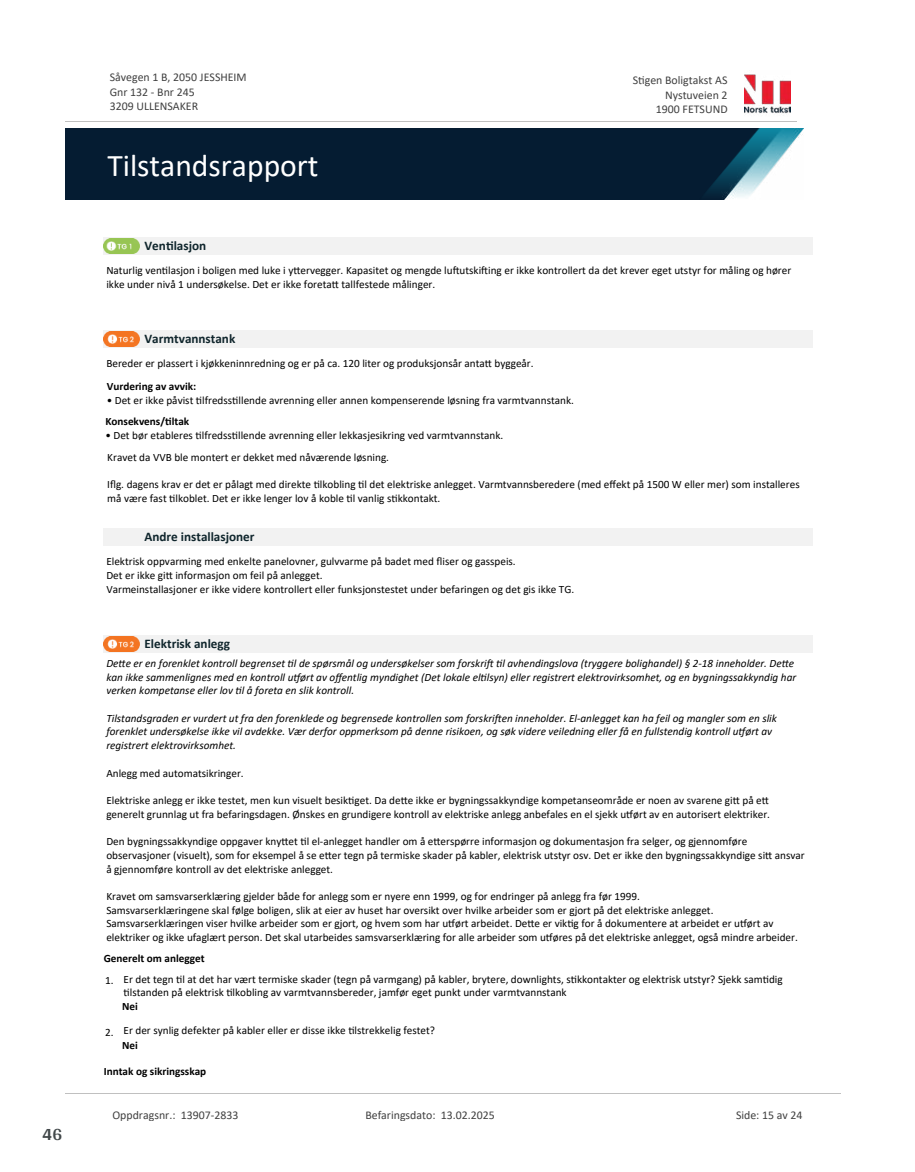
<style>
.page{position:relative;width:915px;height:1172px;background:#fff}
.page>*{position:absolute;margin:0;border:0;box-sizing:border-box;transform-origin:0 0}
.t1{font:31.65px "Calibri";color:#fff}
.t2{font:700 18px "Arya";color:#414749}
.t3{font:700 13.2px "Calibri";color:#0f252c}
.t4{font:11.85px/14.5px "Calibri";color:#404040}
.t5{font:11.25px/13.6px "Calibri";color:#000}
.t6{font:italic 11.25px/13.6px "Calibri";color:#000}
.t7{font:700 11.25px "Calibri";color:#000}
</style>
<div class="page">
<div style="left:104px;top:237px;width:708px;height:17px;background:#f2f2f2"></div>
<svg style="left:107px;top:253px;width:29px;height:1px"></svg>
<img style="left:104px;top:238px;width:35px;height:15px">
<div style="left:104px;top:330px;width:708px;height:17px;background:#f2f2f2"></div>
<svg style="left:107px;top:346px;width:29px;height:1px"></svg>
<img style="left:104px;top:331px;width:35px;height:15px">
<div style="left:104px;top:529px;width:708px;height:17px;background:#f2f2f2"></div>
<div style="left:104px;top:635px;width:708px;height:17px;background:#f2f2f2"></div>
<svg style="left:107px;top:651px;width:29px;height:1px"></svg>
<img style="left:104px;top:636px;width:35px;height:15px">
<img style="left:744px;top:74px;width:46px;height:40px">
<hr style="left:65px;top:121px;width:731px;height:1px;background:#c0c0c0">
<img style="left:65px;top:129px;width:738px;height:71px">
<hr style="left:65px;top:1093px;width:775px;height:1px;background:#c0c0c0">
<h2 class="t2" style="left:43px;top:1123px;width:21px">46</h2>
<p class="t4" style="left:110px;top:70px;width:138px">Såvegen 1 B, 2050 JESSHEIM<br>Gnr 132 - Bnr 245<br>3209 ULLENSAKER</p>
<p class="t4" style="left:632px;top:73px;width:96px">S琀椀gen Boligtakst AS</p>
<p class="t4" style="left:664px;top:87px;width:64px">Nystuveien 2</p>
<p class="t4" style="left:655px;top:102px;width:73px">1900 FETSUND</p>
<h1 class="t1" style="left:107px;top:143px;width:213px">Tilstandsrapport</h1>
<p class="t3" style="left:144px;top:236px;width:63px">Ven琀椀lasjon</p>
<p class="t5" style="left:106px;top:263px;width:686px">Naturlig ven琀椀lasjon i boligen med luke i y琀琀ervegger. Kapasitet og mengde lu昀琀utski昀琀ing er ikke kontrollert da det krever eget utstyr for måling og hører ikke under nivå 1 undersøkelse. Det er ikke foreta琀琀 tallfestede målinger.</p>
<p class="t3" style="left:144px;top:329px;width:92px">Varmtvannstank</p>
<p class="t5" style="left:106px;top:356px;width:428px">Bereder er plassert i kjøkkeninnredning og er på ca. 120 liter og produksjonsår anta琀琀 byggeår.</p>
<p class="t7" style="left:107px;top:378px;width:91px">Vurdering av avvik:</p>
<p class="t5" style="left:107px;top:393px;width:468px">• Det er ikke påvist 琀椀lfredss琀椀llende avrenning eller annen kompenserende løsning fra varmtvannstank.</p>
<p class="t7" style="left:105px;top:413px;width:85px">Konsekvens/琀椀ltak</p>
<p class="t5" style="left:105px;top:424px;width:399px;line-height:21.8px">• Det bør etableres 琀椀lfredss琀椀llende avrenning eller lekkasjesikring ved varmtvannstank.<br>Kravet da VVB ble montert er dekket med nåværende løsning.</p>
<p class="t5" style="left:107px;top:477px;width:693px">I昀氀g. dagens krav er det er pålagt med direkte 琀椀lkobling 琀椀l det elektriske anlegget. Varmtvannsberedere (med e昀昀ekt på 1500 W eller mer) som installeres må være fast 琀椀lkoblet. Det er ikke lenger lov å koble 琀椀l vanlig s琀椀kkontakt.</p>
<p class="t3" style="left:144px;top:527px;width:111px">Andre installasjoner</p>
<p class="t5" style="left:106px;top:555px;width:469px">Elektrisk oppvarming med enkelte panelovner, gulvvarme på badet med 昀氀iser og gasspeis.<br>Det er ikke gi琀琀 informasjon om feil på anlegget.<br>Varmeinstallasjoner er ikke videre kontrollert eller funksjonstestet under befaringen og det gis ikke TG.</p>
<p class="t3" style="left:144px;top:634px;width:87px">Elektrisk anlegg</p>
<p class="t6" style="left:106px;top:656px;width:691px">De琀琀e er en forenklet kontroll begrenset 琀椀l de spørsmål og undersøkelser som forskri昀琀 琀椀l avhendingslova (tryggere bolighandel) § 2-18 inneholder. De琀琀e kan ikke sammenlignes med en kontroll u琀昀ørt av o昀昀entlig myndighet (Det lokale el琀椀lsyn) eller registrert elektrovirksomhet, og en bygningssakkyndig har verken kompetanse eller lov 琀椀l å foreta en slik kontroll.</p>
<p class="t6" style="left:106px;top:710px;width:671px">Tilstandsgraden er vurdert ut fra den forenklede og begrensede kontrollen som forskri昀琀en inneholder. El-anlegget kan ha feil og mangler som en slik forenklet undersøkelse ikke vil avdekke. Vær derfor oppmerksom på denne risikoen, og søk videre veiledning eller få en fullstendig kontroll u琀昀ørt av registrert elektrovirksomhet.</p>
<p class="t5" style="left:106px;top:766px;width:139px">Anlegg med automatsikringer.</p>
<p class="t5" style="left:106px;top:793px;width:665px">Elektriske anlegg er ikke testet, men kun visuelt besik琀椀get. Da de琀琀e ikke er bygningssakkyndige kompetanseområde er noen av svarene gi琀琀 på e琀琀generelt grunnlag ut fra befaringsdagen. Ønskes en grundigere kontroll av elektriske anlegg anbefales en el sjekk u琀昀ørt av en autorisert elektriker.</p>
<p class="t5" style="left:106px;top:834px;width:699px">Den bygningssakkyndige oppgaver kny琀琀et 琀椀l el-anlegget handler om å e琀琀erspørre informasjon og dokumentasjon fra selger, og gjennomføre observasjoner (visuelt), som for eksempel å se e琀琀er tegn på termiske skader på kabler, elektrisk utstyr osv. Det er ikke den bygningssakkyndige si琀琀 ansvar å gjennomføre kontroll av det elektriske anlegget.</p>
<p class="t5" style="left:106px;top:889px;width:692px">Kravet om samsvarserklæring gjelder både for anlegg som er nyere enn 1999, og for endringer på anlegg fra før 1999.<br>Samsvarserklæringene skal følge boligen, slik at eier av huset har oversikt over hvilke arbeider som er gjort på det elektriske anlegget.<br>Samsvarserklæringen viser hvilke arbeider som er gjort, og hvem som har u琀昀ørt arbeidet. De琀琀e er vik琀椀g for å dokumentere at arbeidet er u琀昀ørt av elektriker og ikke ufaglært person. Det skal utarbeides samsvarserklæring for alle arbeider som u琀昀øres på det elektriske anlegget, også mindre arbeider.</p>
<p class="t7" style="left:104px;top:950px;width:102px">Generelt om anlegget</p>
<p class="t5" style="left:123px;top:972px;width:660px;text-indent:-19px">1. Er det tegn 琀椀l at det har vært termiske skader (tegn på varmgang) på kabler, brytere, downlights, s琀椀kkontakter og elektrisk utstyr? Sjekk sam琀椀dig琀椀lstanden på elektrisk 琀椀lkobling av varmtvannsbereder, jamfør eget punkt under varmtvannstank</p>
<p class="t7" style="left:122px;top:998px;width:17px">Nei</p>
<p class="t5" style="left:105px;top:1023px;width:331px">2. Er der synlig defekter på kabler eller er disse ikke 琀椀lstrekkelig festet?</p>
<p class="t7" style="left:122px;top:1037px;width:17px">Nei</p>
<p class="t7" style="left:104px;top:1064px;width:104px">Inntak og sikringsskap</p>
<p class="t4" style="left:112px;top:1107px;width:127px">Oppdragsnr.: 13907-2833</p>
<p class="t4" style="left:365px;top:1107px;width:131px">Befaringsdato: 13.02.2025</p>
<p class="t4" style="left:735px;top:1107px;width:68px">Side: 15 av 24</p>
</div>
